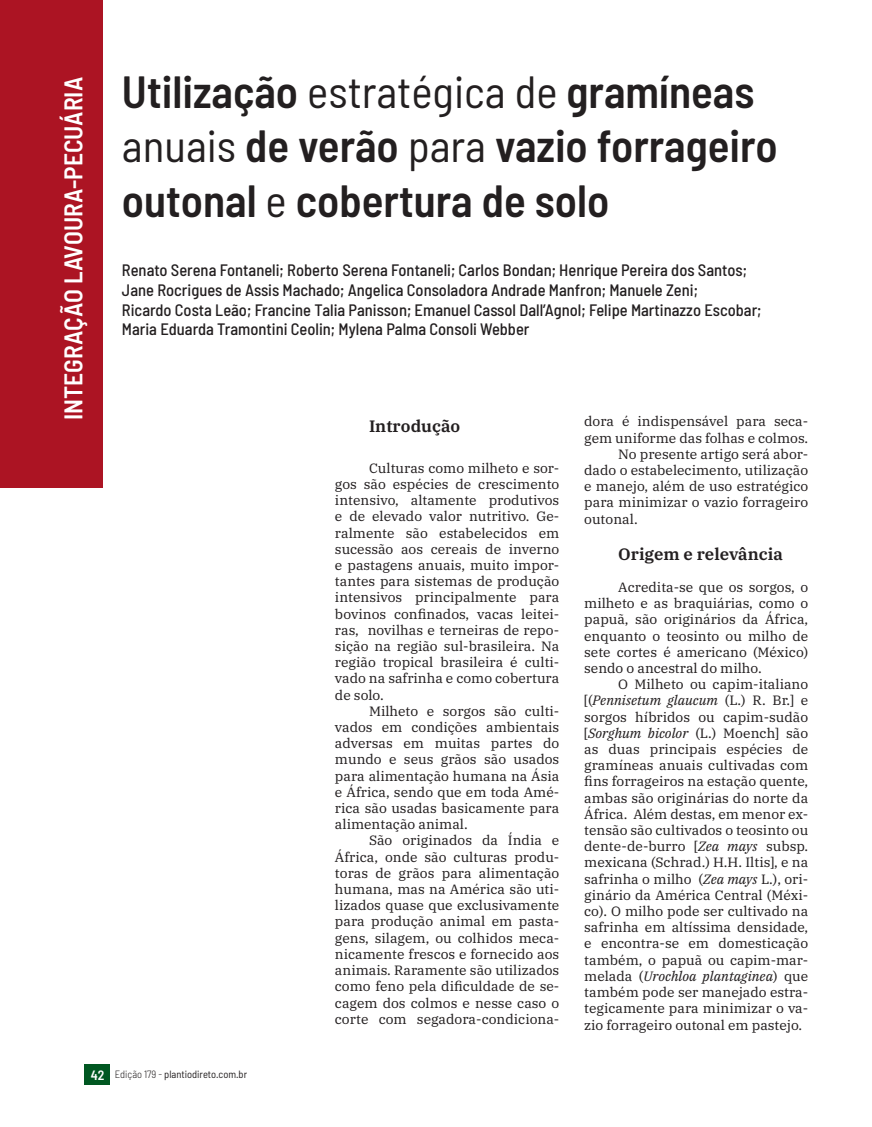
<style>
.page{position:relative;width:872px;height:1127px;background:#fff}
.page>*{position:absolute;margin:0;border:0;box-sizing:border-box;transform-origin:0 0}
.TÍTULO_PRINCIPAL{font:600 semi-condensed 45px/54px "Barlow";color:#231f20}
.SUB_TÍTULO_P_R{font:600 semi-condensed 25.5px "Barlow";color:#fff}
.AUTORES{font:500 semi-condensed 16.5px "Barlow";color:#231f20}
.SUB_TÍTULO{font:600 16.5px "IBM Plex Serif";color:#231f20}
.CORPO_TEXTO{font:13.5px/16.2px "IBM Plex Serif";color:#231f20;text-align:justify}
.t1{font:600 semi-condensed 13.5px "Barlow";color:#fff}
.t2{font:semi-condensed 10.5px "Barlow";color:#231f20}
.s1{font-weight:400}
.s2{font-style:italic}
.s3{font-weight:300}
</style>
<div class="page">
<div style="left:85px;top:1064px;width:25px;height:21px;background:#005721"></div>
<div style="left:0;top:0;width:103px;height:488px;background:#ac1423"></div>
<p class="SUB_TÍTULO_P_R" style="left:58px;top:420px;width:344px;rotate:-90deg">INTEGRAÇÃO LAVOURA-PECUÁRIA</p>
<p class="TÍTULO_PRINCIPAL" style="left:122px;top:64px;width:657px">Utilização <span class="s1">estratégica de</span> gramíneas <span class="s1">anuais</span> de verão <span class="s1">para</span> vazio forrageiro outonal <span class="s1">e</span> cobertura de solo</p>
<p class="AUTORES" style="left:122px;top:260px;width:626px">Renato Serena Fontaneli; Roberto Serena Fontaneli; Carlos Bondan; Henrique Pereira dos Santos;</p>
<p class="AUTORES" style="left:122px;top:279px;width:577px">Jane Rocrigues de Assis Machado; Angelica Consoladora Andrade Manfron; Manuele Zeni;</p>
<p class="AUTORES" style="left:122px;top:299px;width:641px">Ricardo Costa Leão; Francine Talia Panisson; Emanuel Cassol Dall’Agnol; Felipe Martinazzo Escobar;</p>
<p class="AUTORES" style="left:122px;top:319px;width:409px">Maria Eduarda Tramontini Ceolin; Mylena Palma Consoli Webber</p>
<p class="SUB_TÍTULO" style="left:369px;top:413px;width:93px">Introdução</p>
<p class="CORPO_TEXTO" style="left:335px;top:459px;width:226px;text-indent:34px">Culturas como milheto e sor&shy;gos são espécies de crescimento intensivo, altamente produtivos e de elevado valor nutritivo. Ge&shy;ralmente são estabelecidos em sucessão aos cereais de inverno e pastagens anuais, muito impor&shy;tantes para sistemas de produção intensivos principalmente para bovinos confinados, vacas leitei&shy;ras, novilhas e terneiras de repo&shy;sição na região sul-brasileira. Na região tropical brasileira é culti&shy;vado na safrinha e como cobertura de solo.</p>
<p class="CORPO_TEXTO" style="left:335px;top:702px;width:226px;text-indent:34px">Milheto e sorgos são culti&shy;vados em condições ambientais adversas em muitas partes do mundo e seus grãos são usados para alimentação humana na Ásia e África, sendo que em toda Amé&shy;rica são usadas basicamente para alimentação animal.</p>
<p class="CORPO_TEXTO" style="left:335px;top:831px;width:226px;text-indent:34px">São originados da Índia e África, onde são culturas produ&shy;toras de grãos para alimentação humana, mas na América são uti&shy;lizados quase que exclusivamente para produção animal em pasta&shy;gens, silagem, ou colhidos meca&shy;nicamente frescos e fornecido aos animais. Raramente são utilizados como feno pela dificuldade de se&shy;cagem dos colmos e nesse caso o corte com segadora-condiciona-</p>
<p class="CORPO_TEXTO" style="left:584px;top:412px;width:225px">dora é indispensável para seca&shy;gem uniforme das folhas e colmos.</p>
<p class="CORPO_TEXTO" style="left:584px;top:445px;width:225px;text-indent:34px">No presente artigo será abor&shy;dado o estabelecimento, utilização e manejo, além de uso estratégico para minimizar o vazio forrageiro outonal.</p>
<p class="SUB_TÍTULO" style="left:618px;top:541px;width:166px">Origem e relevância</p>
<p class="CORPO_TEXTO" style="left:584px;top:578px;width:225px;text-indent:34px">Acredita-se que os sorgos, o milheto e as braquiárias, como o papuã, são originários da África, enquanto o teosinto ou milho de sete cortes é americano (México) sendo o ancestral do milho.</p>
<p class="CORPO_TEXTO" style="left:584px;top:675px;width:225px;text-indent:34px">O Milheto ou capim-italiano [(<span class="s2">Pennisetum glaucum</span> (L.) R. Br.] e sorgos híbridos ou capim-sudão [<span class="s2">Sorghum bicolor</span> (L.) Moench] são as duas principais espécies de gramíneas anuais cultivadas com fins forrageiros na estação quente, ambas são originárias do norte da África. Além destas, em menor ex&shy;tensão são cultivados o teosinto ou dente-de-burro [<span class="s2">Zea mays</span> subsp. mexicana (Schrad.) H.H. Iltis], e na safrinha o milho (<span class="s2">Zea mays</span> L.), ori&shy;ginário da América Central (Méxi&shy;co). O milho pode ser cultivado na safrinha em altíssima densidade, e encontra-se em domesticação também, o papuã ou capim-mar&shy;melada (<span class="s2">Urochloa plantaginea</span>) que também pode ser manejado estra&shy;tegicamente para minimizar o va&shy;zio forrageiro outonal em pastejo.</p>
<p class="t1" style="left:91px;top:1066px;width:15px">42</p>
<p class="t2" style="left:115px;top:1068px;width:134px"><span class="s3">Edição 179 -</span> plantiodireto.com.br</p>
</div>
